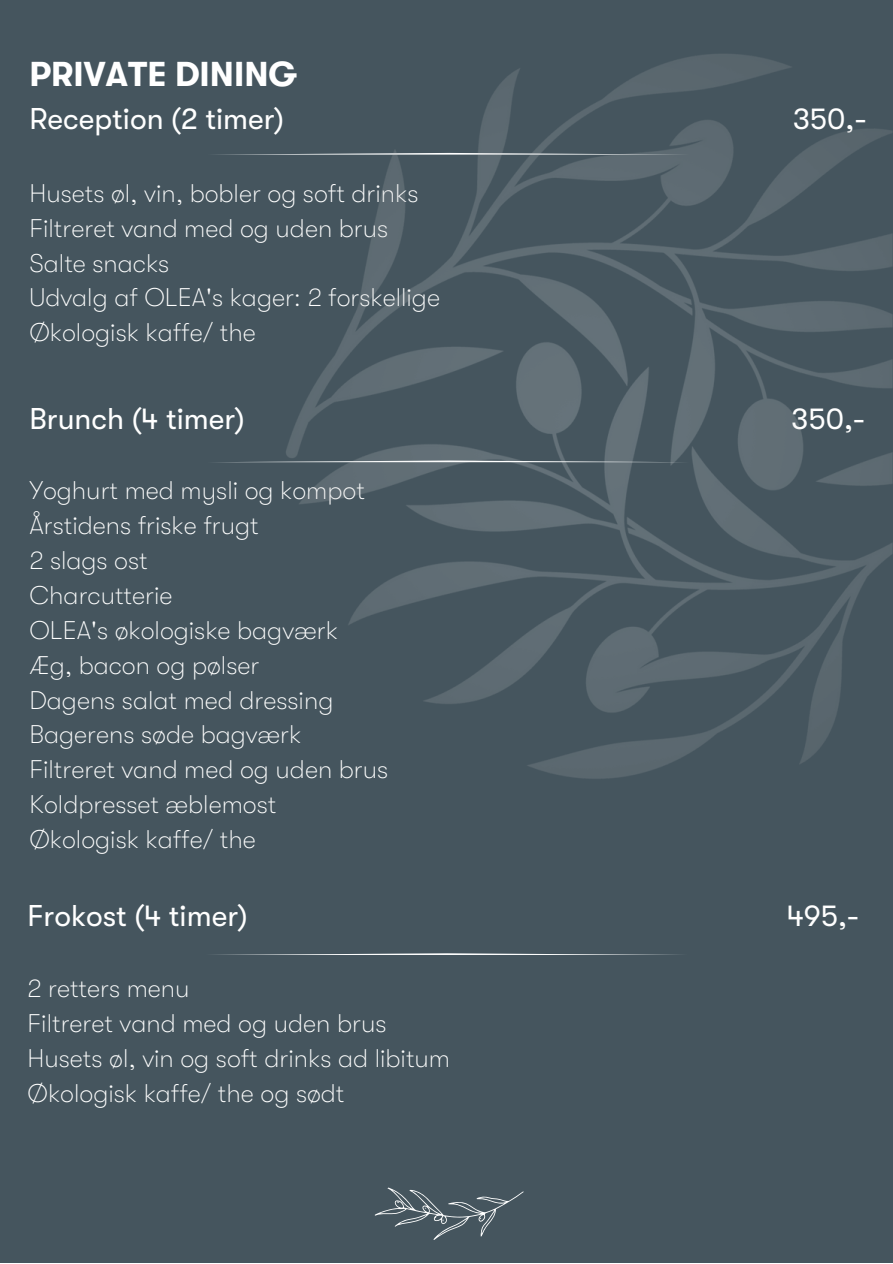
<style>
.page{position:relative;width:893px;height:1264px;background:#fff}
.page>*{position:absolute;margin:0;border:0;box-sizing:border-box;transform-origin:0 0}
.t1{font:700 34.5px "GT Walsheim";color:#fff}
.t2{font:30px "GT Walsheim";color:#fff}
.t3{font:100 25.5px "GT Walsheim";color:#fff}
</style>
<div class="page">
<div style="left:0;top:0;width:892px;height:1262px;background:#45555e"></div>
<svg style="left:216px;top:154px;width:56px;height:1px"></svg>
<svg style="left:245px;top:461px;width:27px;height:1px"></svg>
<svg style="left:374px;top:1187px;width:150px;height:53px"></svg>
<img style="left:272px;top:54px;width:620px;height:725px">
<svg style="left:214px;top:953px;width:465px;height:2px"></svg>
<p class="t1" style="left:29px;top:55px;width:269px">PRIVATE DINING</p>
<p class="t2" style="left:29px;top:102px;width:256px">Reception (2 timer)</p>
<p class="t2" style="left:793px;top:102px;width:75px">350,-</p>
<p class="t3" style="left:29px;top:179px;width:390px">Husets øl, vin, bobler og soft drinks</p>
<p class="t3" style="left:29px;top:214px;width:360px">Filtreret vand med og uden brus</p>
<p class="t3" style="left:29px;top:248px;width:141px">Salte snacks</p>
<p class="t3" style="left:29px;top:283px;width:412px">Udvalg af OLEA's kager: 2 forskellige</p>
<p class="t3" style="left:29px;top:318px;width:228px">Økologisk kaffe/ the</p>
<p class="t2" style="left:29px;top:401px;width:217px">Brunch (4 timer)</p>
<p class="t2" style="left:791px;top:401px;width:75px">350,-</p>
<p class="t3" style="left:29px;top:476px;width:337px">Yoghurt med mysli og kompot</p>
<p class="t3" style="left:29px;top:511px;width:231px">Årstidens friske frugt</p>
<p class="t3" style="left:29px;top:546px;width:120px">2 slags ost</p>
<p class="t3" style="left:29px;top:581px;width:144px">Charcutterie</p>
<p class="t3" style="left:29px;top:616px;width:310px">OLEA's økologiske bagværk</p>
<p class="t3" style="left:29px;top:650px;width:231px">Æg, bacon og pølser</p>
<p class="t3" style="left:29px;top:685px;width:305px">Dagens salat med dressing</p>
<p class="t3" style="left:29px;top:720px;width:273px">Bagerens søde bagværk</p>
<p class="t3" style="left:29px;top:755px;width:360px">Filtreret vand med og uden brus</p>
<p class="t3" style="left:29px;top:790px;width:248px">Koldpresset æblemost</p>
<p class="t3" style="left:29px;top:825px;width:228px">Økologisk kaffe/ the</p>
<p class="t2" style="left:28px;top:899px;width:221px">Frokost (4 timer)</p>
<p class="t2" style="left:786px;top:899px;width:74px">495,-</p>
<p class="t3" style="left:28px;top:974px;width:163px">2 retters menu</p>
<p class="t3" style="left:28px;top:1008px;width:360px">Filtreret vand med og uden brus</p>
<p class="t3" style="left:28px;top:1043px;width:424px">Husets øl, vin og soft drinks ad libitum</p>
<p class="t3" style="left:28px;top:1078px;width:318px">Økologisk kaffe/ the og sødt</p>
</div>
